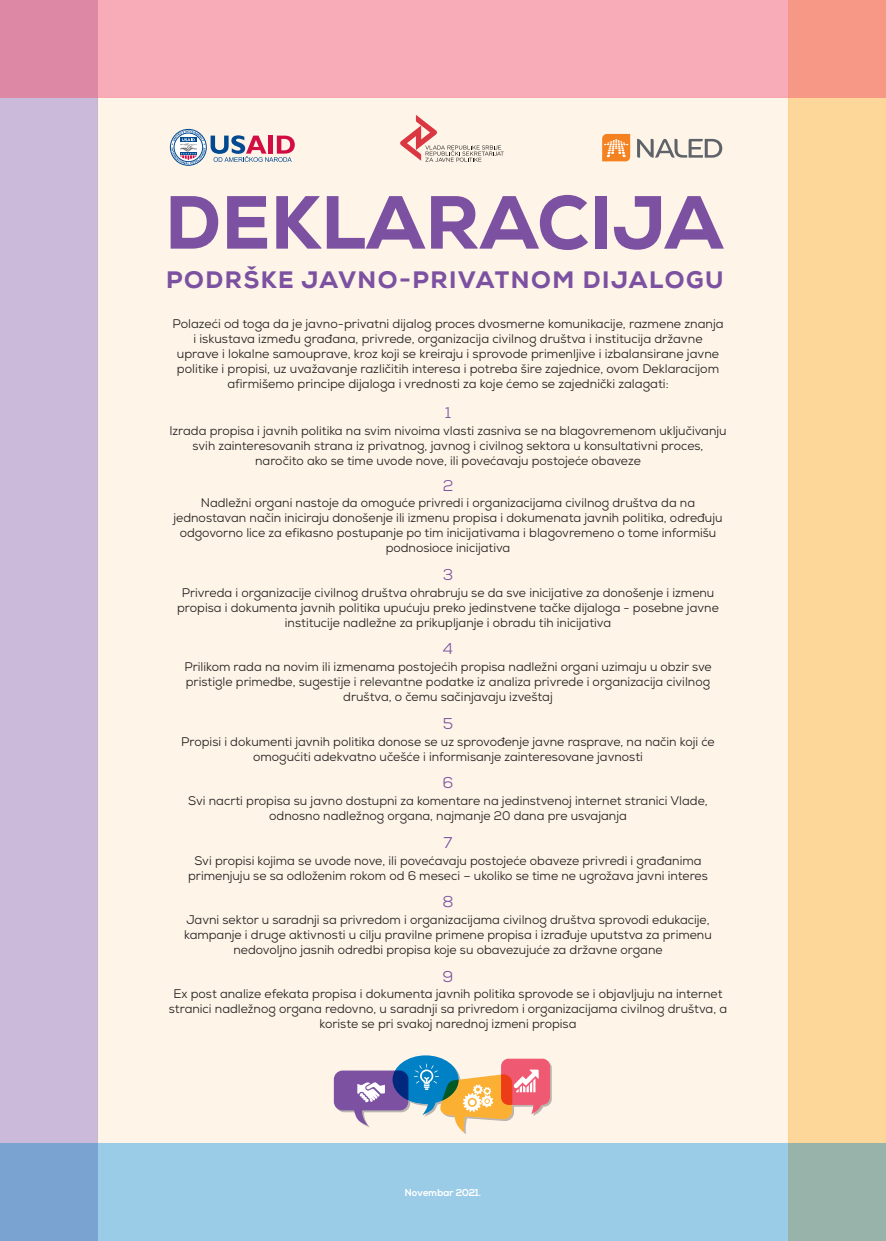
<style>
.page{position:relative;width:886px;height:1241px;background:#fff}
.page>*{position:absolute;margin:0;border:0;box-sizing:border-box;transform-origin:0 0}
.x_msonormal{font:800 75px "Nexa";color:#7c51a1}
.x_msonormal-2{font:800 23.75px "Nexa";letter-spacing:.065em;color:#7c51a1}
.x_msonormal-3{font:15.62px "Nexa";color:#7c51a1}
.x_msonormal-4{font:12.5px/15px "Nexa";color:#231f20;text-align:center}
.x_msonormal-5{font:700 10px "Nexa";color:#fff}
</style>
<div class="page">
<div style="left:97px;top:97px;width:691px;height:1046px;background:#fef5e8"></div>
<svg style="left:637px;top:139px;width:85px;height:19px"></svg>
<svg style="left:602px;top:134px;width:28px;height:27px"></svg>
<div style="left:170px;top:129px;width:36px;height:36px;border:1px solid #014890;border-radius:50%"></div>
<svg style="left:171px;top:130px;width:34px;height:34px"></svg>
<svg style="left:211px;top:135px;width:84px;height:27px"></svg>
<svg style="left:400px;top:115px;width:104px;height:47px"></svg>
<div style="left:0;top:0;width:97px;height:1240px;background:#cbbad9"></div>
<div style="left:788px;top:0;width:98px;height:1240px;background:#fdd799"></div>
<svg style="left:0;top:1143px;width:886px;height:97px;background:#96c4de"></svg>
<svg style="left:0;top:0;width:886px;height:97px;background:#f4a5b0"></svg>
<svg style="left:334px;top:1055px;width:218px;height:79px"></svg>
<p class="x_msonormal" style="left:165px;top:175px;width:560px">DEKLARACIJA</p>
<p class="x_msonormal-2" style="left:166px;top:264px;width:559px">PODRŠKE JAVNO-PRIVATNOM DIJALOGU</p>
<p class="x_msonormal-4" style="left:172px;top:316px;width:553px">Polazeći od toga da je javno-privatni dijalog proces dvosmerne komunikacije, razmene znanja i iskustava između građana, privrede, organizacija civilnog društva i institucija državne uprave i lokalne samouprave, kroz koji se kreiraju i sprovode primenljive i izbalansirane javne politike i propisi, uz uvažavanje različitih interesa i potreba šire zajednice, ovom Deklaracijom afirmišemo principe dijaloga i vrednosti za koje ćemo se zajednički zalagati:</p>
<p class="x_msonormal-3" style="left:445px;top:402px;width:8px">1</p>
<p class="x_msonormal-4" style="left:169px;top:423px;width:559px">Izrada propisa i javnih politika na svim nivoima vlasti zasniva se na blagovremenom uključivanju svih zainteresovanih strana iz privatnog, javnog i civilnog sektora u konsultativni proces, naročito ako se time uvode nove, ili povećavaju postojeće obaveze</p>
<p class="x_msonormal-3" style="left:443px;top:475px;width:12px">2</p>
<p class="x_msonormal-4" style="left:173px;top:495px;width:550px">Nadležni organi nastoje da omoguće privredi i organizacijama civilnog društva da na jednostavan način iniciraju donošenje ili izmenu propisa i dokumenata javnih politika, određuju odgovorno lice za efikasno postupanje po tim inicijativama i blagovremeno o tome informišu podnosioce inicijativa</p>
<p class="x_msonormal-3" style="left:443px;top:564px;width:12px">3</p>
<p class="x_msonormal-4" style="left:177px;top:585px;width:543px">Privreda i organizacije civilnog društva ohrabruju se da sve inicijative za donošenje i izmenu propisa i dokumenta javnih politika upućuju preko jedinstvene tačke dijaloga - posebne javne institucije nadležne za prikupljanje i obradu tih inicijativa</p>
<p class="x_msonormal-3" style="left:443px;top:639px;width:12px">4</p>
<p class="x_msonormal-4" style="left:184px;top:659px;width:529px">Prilikom rada na novim ili izmenama postojećih propisa nadležni organi uzimaju u obzir sve pristigle primedbe, sugestije i relevantne podatke iz analiza privrede i organizacija civilnog društva, o čemu sačinjavaju izveštaj</p>
<p class="x_msonormal-3" style="left:443px;top:713px;width:12px">5</p>
<p class="x_msonormal-4" style="left:181px;top:733px;width:535px">Propisi i dokumenti javnih politika donose se uz sprovođenje javne rasprave, na način koji će omogućiti adekvatno učešće i informisanje zainteresovane javnosti</p>
<p class="x_msonormal-3" style="left:443px;top:772px;width:12px">6</p>
<p class="x_msonormal-4" style="left:188px;top:793px;width:521px">Svi nacrti propisa su javno dostupni za komentare na jedinstvenoj internet stranici Vlade, odnosno nadležnog organa, najmanje 20 dana pre usvajanja</p>
<p class="x_msonormal-3" style="left:444px;top:832px;width:10px">7</p>
<p class="x_msonormal-4" style="left:188px;top:852px;width:521px">Svi propisi kojima se uvode nove, ili povećavaju postojeće obaveze privredi i građanima primenjuju se sa odloženim rokom od 6 meseci – ukoliko se time ne ugrožava javni interes</p>
<p class="x_msonormal-3" style="left:442px;top:891px;width:13px">8</p>
<p class="x_msonormal-4" style="left:184px;top:912px;width:529px">Javni sektor u saradnji sa privredom i organizacijama civilnog društva sprovodi edukacije, kampanje i druge aktivnosti u cilju pravilne primene propisa i izrađuje uputstva za primenu nedovoljno jasnih odredbi propisa koje su obavezujuće za državne organe</p>
<p class="x_msonormal-3" style="left:442px;top:966px;width:12px">9</p>
<p class="x_msonormal-4" style="left:169px;top:986px;width:560px">Ex post analize efekata propisa i dokumenta javnih politika sprovode se i objavljuju na internet stranici nadležnog organa redovno, u saradnji sa privredom i organizacijama civilnog društva, a koriste se pri svakoj narednoj izmeni propisa</p>
<p class="x_msonormal-5" style="left:405px;top:1186px;width:78px">Novembar 2021.</p>
</div>
